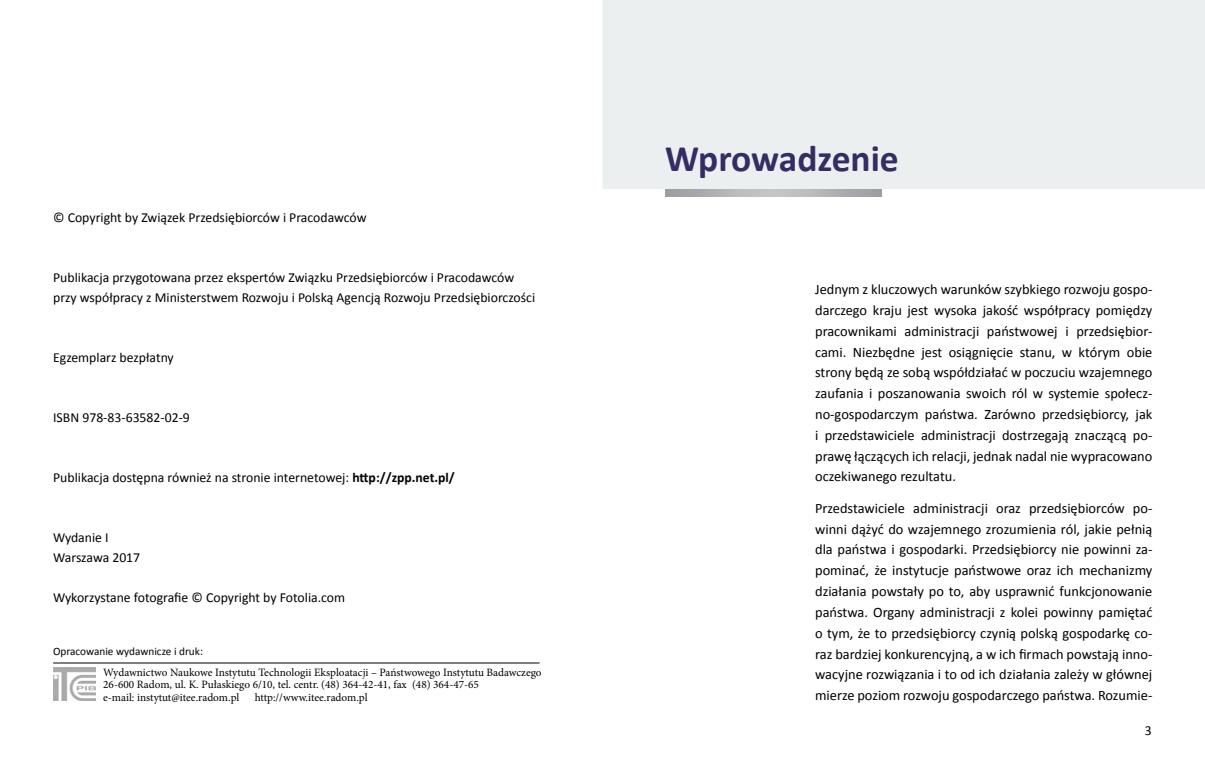
<style>
.page{position:relative;width:1205px;height:780px;background:#fff}
.page>*{position:absolute;margin:0;border:0;box-sizing:border-box;transform-origin:0 0}
.t1{font:700 37.5px "Calibri";color:#342d63}
.t2{font:14.38px/20.8px "Calibri";color:#000;text-align:justify}
.t3{font:13.75px/20px "Calibri";color:#000}
.t4{font:11.25px/12.5px "Minion Pro";color:#000}
.t5{font:11.25px "Calibri";color:#000}
.s1{font-weight:700}
</style>
<div class="page">
<div style="left:603px;top:0;width:602px;height:189px;background:#eceff0"></div>
<svg style="left:665px;top:189px;width:216px;height:7px;background:#b0b2b5"></svg>
<img style="left:53px;top:667px;width:43px;height:34px">
<hr style="left:53px;top:662px;width:486px;height:1px;background:#000">
<p class="t3" style="left:53px;top:207px;width:315px">© Copyright by Związek Przedsiębiorców i Pracodawców</p>
<p class="t3" style="left:53px;top:267px;width:483px">Publikacja przygotowana przez ekspertów Związku Przedsiębiorców i Pracodawców przy współpracy z Ministerstwem Rozwoju i Polską Agencją Rozwoju Przedsiębiorczości</p>
<p class="t3" style="left:53px;top:347px;width:122px">Egzemplarz bezpłatny</p>
<p class="t3" style="left:53px;top:407px;width:138px">ISBN 978-83-63582-02-9</p>
<p class="t3" style="left:53px;top:467px;width:403px">Publikacja dostępna również na stronie internetowej: <span class="s1">http://zpp.net.pl/</span></p>
<p class="t3" style="left:53px;top:527px;width:89px">Wydanie I<br>Warszawa 2017</p>
<p class="t3" style="left:53px;top:587px;width:293px">Wykorzystane fotografie © Copyright by Fotolia.com</p>
<p class="t5" style="left:53px;top:643px;width:151px">Opracowanie wydawnicze i druk:</p>
<p class="t4" style="left:103px;top:666px;width:440px">Wydawnictwo Naukowe Instytutu Technologii Eksploatacji – Państwowego Instytutu Badawczego<br>26-600 Radom, ul. K. Pułaskiego 6/10, tel. centr. (48) 364-42-41, fax (48) 364-47-65<br>e-mail: instytut@itee.radom.pl</p>
<p class="t4" style="left:255px;top:691px;width:114px">http://www.itee.radom.pl</p>
<h1 class="t1" style="left:665px;top:135px;width:235px">Wprowadzenie</h1>
<p class="t2" style="left:815px;top:279px;width:339px">Jednym z kluczowych warunków szybkiego rozwoju gospo&shy;darczego kraju jest wysoka jakość współpracy pomiędzy pracownikami administracji państwowej i przedsiębior&shy;cami. Niezbędne jest osiągnięcie stanu, w którym obie strony będą ze sobą współdziałać w poczuciu wzajemnego zaufania i poszanowania swoich ról w systemie społecz&shy;no-gospodarczym państwa. Zarówno przedsiębiorcy, jak i przedstawiciele administracji dostrzegają znaczącą po&shy;prawę łączących ich relacji, jednak nadal nie wypracowano oczekiwanego rezultatu.</p>
<p class="t2" style="left:815px;top:497px;width:339px">Przedstawiciele administracji oraz przedsiębiorców po&shy;winni dążyć do wzajemnego zrozumienia ról, jakie pełnią dla państwa i gospodarki. Przedsiębiorcy nie powinni za&shy;pominać, że instytucje państwowe oraz ich mechanizmy działania powstały po to, aby usprawnić funkcjonowanie państwa. Organy administracji z kolei powinny pamiętać o tym, że to przedsiębiorcy czynią polską gospodarkę co&shy;raz bardziej konkurencyjną, a w ich firmach powstają inno&shy;wacyjne rozwiązania i to od ich działania zależy w głównej mierze poziom rozwoju gospodarczego państwa. Rozumie-</p>
<p class="t3" style="left:1145px;top:720px;width:8px">3</p>
</div>
